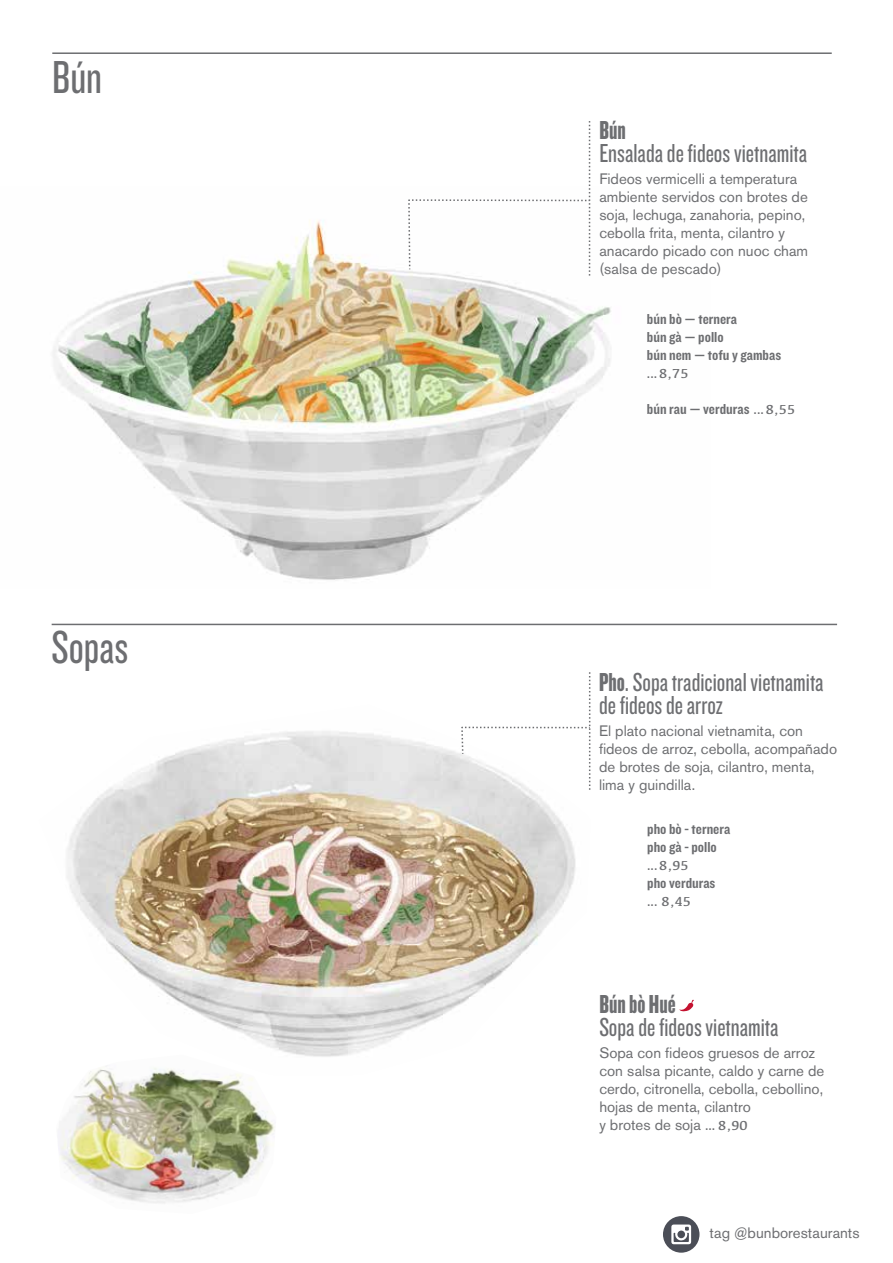
<style>
.page{position:relative;width:893px;height:1263px;background:#fff}
.page>*{position:absolute;margin:0;border:0;box-sizing:border-box;transform-origin:0 0}
.t1{font:48px "Knockout HTF28 Junior Featherwt";color:#6d6e71}
.t2{font:27px/22.5px "Knockout HTF28 Junior Featherwt";color:#6d6e71}
.t3{font:27px "Knockout HTF68 Full Featherwt";color:#6d6e71}
.t4{font:15px/18px "Akzidenz Grotesk BE";color:#6d6e71}
.t5{font:15px/18px "Knockout HTF50 Welterweight";color:#6d6e71}
.t6{font:13.5px "Kefa";color:#6d6e71}
.s1{font-family:"Akzidenz Grotesk BE";font-size:15px}
.s2{font-family:"Akzidenz Grotesk BE"}
.s3{font-family:"Kefa";font-size:13.5px}
.s4{font-family:"Knockout HTF68 Full Featherwt"}
</style>
<div class="page">
<img style="left:58px;top:1076px;width:217px;height:128px">
<img style="left:67px;top:731px;width:509px;height:345px">
<hr style="left:52px;top:624px;width:785px;height:1px;background:#6d6e71">
<hr style="left:52px;top:52px;width:780px;height:2px;background:#6d6e71">
<img style="left:53px;top:220px;width:558px;height:360px">
<svg style="left:679px;top:1000px;width:15px;height:11px"></svg>
<svg style="left:407px;top:121px;width:184px;height:155px"></svg>
<svg style="left:460px;top:672px;width:131px;height:118px"></svg>
<div style="left:663px;top:1216px;width:36px;height:37px;background:#4b4e57;border-radius:50%"></div>
<svg style="left:671px;top:1224px;width:20px;height:20px"></svg>
<h1 class="t1" style="left:52px;top:53px;width:51px">Bún</h1>
<h1 class="t1" style="left:52px;top:623px;width:78px">Sopas</h1>
<h2 class="t3" style="left:599px;top:117px;width:28px">Bún</h2>
<h2 class="t2" style="left:599px;top:142px;width:209px">Ensalada de fideos vietnamita</h2>
<p class="t4" style="left:599px;top:170px;width:210px">Fideos vermicelli a temperatura ambiente servidos con brotes de soja, lechuga, zanahoria, pepino, cebolla frita, menta, cilantro y anacardo picado con nuoc cham (salsa de pescado)</p>
<p class="t5" style="left:647px;top:310px;width:136px">bún bò — ternera<br>bún gà — pollo<br>bún nem — tofu y gambas</p>
<p class="t6" style="left:647px;top:365px;width:43px"><span class="s1">...</span>8,75</p>
<p class="t5" style="left:647px;top:400px;width:150px">bún rau — verduras <span class="s2">...</span><span class="s3">8,55</span></p>
<h2 class="t2" style="left:599px;top:672px;width:226px"><span class="s4">Pho</span>. Sopa tradicional vietnamita de fideos de arroz</h2>
<p class="t4" style="left:599px;top:722px;width:240px">El plato nacional vietnamita, con fideos de arroz, cebolla, acompañado de brotes de soja, cilantro, menta, lima y guindilla.</p>
<p class="t5" style="left:647px;top:820px;width:85px">pho bò - ternera pho gà - pollo</p>
<p class="t6" style="left:647px;top:857px;width:43px"><span class="s1">...</span>8,95</p>
<p class="t5" style="left:647px;top:874px;width:70px">pho verduras</p>
<p class="t6" style="left:647px;top:893px;width:45px"><span class="s1">...</span> 8,45</p>
<h2 class="t3" style="left:599px;top:991px;width:78px">Bún bò Hué</h2>
<h2 class="t2" style="left:599px;top:1016px;width:181px">Sopa de fideos vietnamita</h2>
<p class="t4" style="left:599px;top:1044px;width:227px">Sopa con fideos gruesos de arroz con salsa picante, caldo y carne de cerdo, citronella, cebolla, cebollino, hojas de menta, cilantro<br>y brotes de soja ... <span class="s3">8,90</span></p>
<p class="t4" style="left:709px;top:1224px;width:152px">tag @bunborestaurants</p>
</div>
